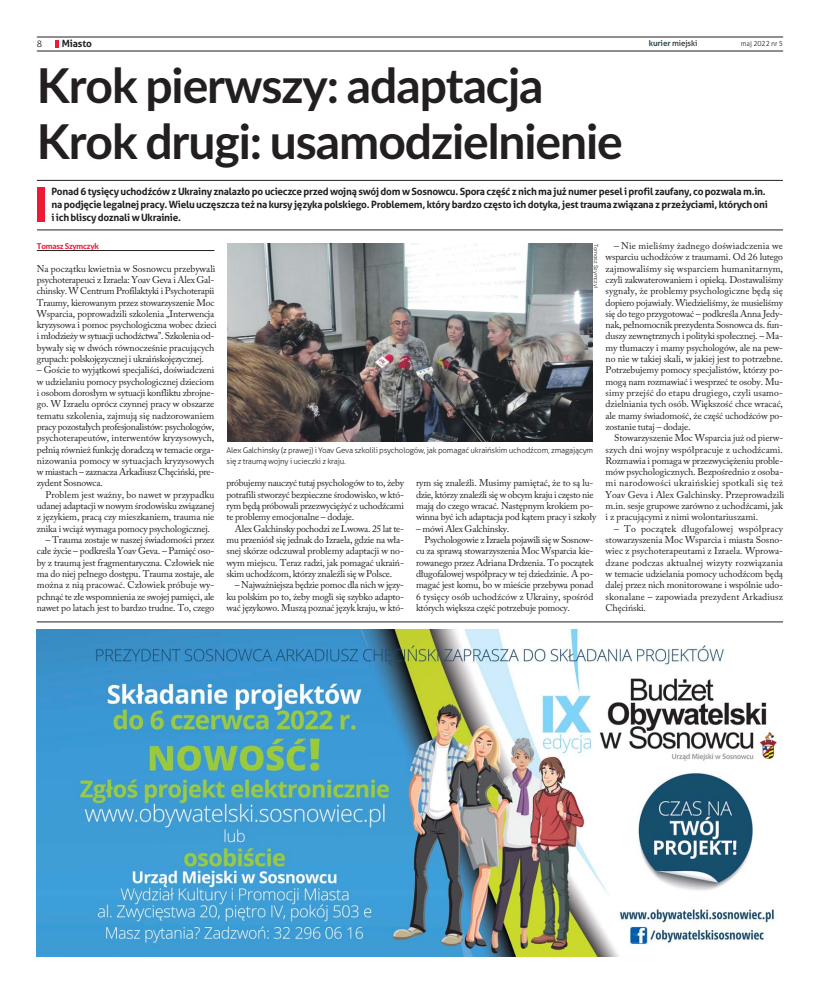
<style>
.page{position:relative;width:820px;height:993px;background:#fff}
.page>*{position:absolute;margin:0;border:0;box-sizing:border-box;transform-origin:0 0}
.t1{font:700 48px/55.2px "Lato";letter-spacing:-.025em;color:#231f20}
.t2{font:700 10px/13px "Aller";letter-spacing:-.025em;color:#231f20}
.t3{font:9.7px/11.3px "Adobe Caslon Pro";letter-spacing:-.02em;color:#231f20;text-align:justify}
.t4{font:9.7px "Adobe Caslon Pro";letter-spacing:.01em;color:#231f20}
.t5{font:300 9px "Aller";color:#231f20}
.t6{font:800 8px "Lato";letter-spacing:-.025em;color:#ed1a36}
.t7{font:8px "Aller";letter-spacing:-.01em;color:#231f20}
.t8{font:300 7.8px/11.3px "Aller";letter-spacing:-.025em;color:#231f20}
.t9{font:300 7px "Aller";letter-spacing:-.01em;color:#231f20}
.t10{font:5.5px "Nexa";color:#231f20;scale:.96 1}
.s1{font-weight:700;color:#374e5a}
</style>
<div class="page">
<hr style="left:37px;top:37px;width:745px;height:1px;background:#231f20">
<hr style="left:37px;top:51px;width:745px;height:1px;background:#231f20">
<svg style="left:55px;top:40px;width:4px;height:8px"></svg>
<hr style="left:37px;top:250px;width:177px;height:1px;background:#231f20">
<hr style="left:37px;top:230px;width:745px;height:1px;background:#231f20">
<hr style="left:37px;top:180px;width:745px;height:1px;background:#231f20">
<div style="left:37px;top:187px;width:8px;height:35px;background:#ed1a36"></div>
<img style="left:227px;top:243px;width:365px;height:198px">
<hr style="left:37px;top:621px;width:745px;height:1px;background:#231f20">
<img style="left:37px;top:629px;width:740px;height:326px">
<p class="t5" style="left:37px;top:40px;width:7px">8</p>
<p class="t2" style="left:62px;top:38px;width:32px">Miasto</p>
<p class="t7" style="left:648px;top:40px;width:50px"><span class="s1">kurier</span> miejski</p>
<p class="t9" style="left:740px;top:41px;width:44px">maj 2022 nr 5</p>
<h1 class="t1" style="left:37px;top:62px;width:587px">Krok pierwszy: adaptacja<br>Krok drugi: usamodzielnienie</h1>
<p class="t2" style="left:51px;top:186px;width:717px">Ponad 6 tysięcy uchodźców z Ukrainy znalazło po ucieczce przed wojną swój dom w Sosnowcu. Spora część z nich ma już numer pesel i profil zaufany, co pozwala m.in. na podjęcie legalnej pracy. Wielu uczęszcza też na kursy języka polskiego. Problemem, który bardzo często ich dotyka, jest trauma związana z przeżyciami, których oni i ich bliscy doznali w Ukrainie.</p>
<p class="t6" style="left:37px;top:241px;width:63px">Tomasz Szymczyk</p>
<p class="t3" style="left:37px;top:264px;width:181px;text-align:left">Na po cząt ku kwiet nia w So snow cu prze by wa li psy cho te ra peu ci z Izra ela: Yoav Ge va i Alex Gal - chin sky. W Cen trum Pro fi lak ty ki i Psy cho te ra pii Trau my, kie ro wa nym przez stowarzyszenie Moc Wspar cia, po pro wa dzi li szko le nia „In ter wen cja kry zy so wa i po moc psy cho lo gicz na wo bec dzie ci i mło dzie ży w sy tu acji uchodźc twa”. Szko le nia od - by wa ły się w dwóch rów no cze śnie pra cu ją cych gru pach: pol sko ję zycz nej i ukra iń sko ję zycz nej.</p>
<p class="t3" style="left:37px;top:365px;width:179px">– Go ście to wy jąt ko wi spe cja li ści, do świad cze ni w udzie la niu po mo cy psy cho lo gicz nej dzie ciom i oso bom do ro słym w sy tu acji kon flik tu zbroj ne - go. W Izra elu oprócz czyn nej pra cy w ob sza rze te ma tu szko le nia, zaj mu ją się nad zo ro wa niem pra cy po zo sta łych pro fe sjo na li stów: psy cho lo gów, psy cho te ra peu tów, in ter wen tów kry zy so wych, peł nią rów nież funk cję do rad czą w te ma cie or ga - ni zo wa nia po mo cy w sy tu acjach kry zy so wych w mia stach – za zna cza Ar ka diusz Chę ciń ski, pre - zy dent So snow ca.</p>
<p class="t3" style="left:37px;top:490px;width:179px;text-indent:9px">Pro blem jest waż ny, bo na wet w przy pad ku uda nej ada pta cji w no wym śro do wi sku zwią za nej z ję zy kiem, pra cą czy miesz ka niem, trau ma nie zni ka i wciąż wy ma ga po mo cy psy cho lo gicz nej.</p>
<p class="t3" style="left:37px;top:535px;width:179px;text-indent:9px">– Trau ma zo sta je w na szej świa do mo ści przez ca łe ży cie – pod kre śla Yoav Ge va. – Pa mięć oso - by z trau mą jest frag men ta rycz na. Czło wiek nie ma do niej peł ne go do stę pu. Trau ma zo sta je, ale moż na z nią pra co wać. Czło wiek pró bu je wy - pchnąć te złe wspo mnie nia ze swo jej pa mię ci, ale na wet po la tach jest to bar dzo trud ne. To, cze go</p>
<p class="t3" style="left:605px;top:241px;width:179px;text-indent:9px">– Nie mie li śmy żad ne go do świad cze nia we wspar ciu uchodź ców z trau ma mi. Od 26 lu te go zaj mo wa li śmy się wspar ciem hu ma ni tar nym, czy li za kwa te ro wa niem i opie ką. Do sta wa li śmy sy gna ły, że pro ble my psy cho lo gicz ne bę dą się do pie ro po ja wia ły. Wie dzie li śmy, że mu sie li śmy się do te go przy go to wać – pod kre śla An na Je dy - nak, peł no moc nik pre zy den ta So snow ca ds. fun - du szy ze wnętrz nych i po li ty ki spo łecz nej. – Ma - my tłu ma czy i ma my psy cho lo gów, ale na pew - no nie w ta kiej ska li, w ja kiej jest to po trzeb ne.<br>Po trze bu je my po mo cy spe cja li stów, któ rzy po - mo gą nam roz ma wiać i wes przeć te oso by. Mu - si my przejść do eta pu dru gie go, czy li usa mo - dziel nia nia tych osób. Więk szość chce wra cać, ale ma my świa do mość, że część uchodź ców po - zo sta nie tu taj – do da je.</p>
<p class="t3" style="left:605px;top:433px;width:180px;text-align:left;text-indent:9px">Stowarzyszenie Moc Wspar cia już od pierw - szych dni woj ny współ pra cu je z uchodź ca mi.<br>Roz ma wia i po ma ga w prze zwy cię że niu pro ble - mów psy cho lo gicz nych. Bez po śred nio z oso ba - mi na ro do wo ści ukra iń skiej spo tka li się też Yoav Ge va i Alex Gal chin sky. Prze pro wa dzi li m.in. se sje gru po we za rów no z uchodź ca mi, jak i z pra cu ją cy mi z ni mi wo lon ta riu sza mi.</p>
<p class="t3" style="left:605px;top:523px;width:179px;text-indent:9px">– To po czą tek dłu go fa lo wej współ pra cy stowarzyszenia Moc Wspar cia i miasta So sno - wiec z psy cho te ra peu ta mi z Izra ela. Wpro wa - dza ne pod czas ak tu al nej wi zy ty roz wią za nia w te ma cie udzie la nia po mo cy uchodź com bę dą da lej przez nich mo ni to ro wa ne i wspól nie udo - sko na la ne – za po wia da pre zy dent Ar ka diusz Chę ciń ski.</p>
<p class="t10" style="left:599px;top:244px;width:47px;rotate:90deg">Tomasz Szymczyl</p>
<p class="t8" style="left:226px;top:445px;width:368px">Alex Galchinsky (z prawej) i Yoav Geva szkolili psychologów, jak pomagać ukraińskim uchodźcom, zmagającym się z traumą wojny i ucieczki z kraju.</p>
<p class="t3" style="left:226px;top:478px;width:179px">pró bu je my na uczyć tu taj psy cho lo gów to to, że by po tra fi li stwo rzyć bez piecz ne śro do wi sko, w któ - rym bę dą pró bo wa li prze zwy cię żyć z uchodź ca mi te pro ble my emo cjo nal ne – do da je.</p>
<p class="t3" style="left:226px;top:523px;width:179px;text-indent:9px">Alex Gal chin sky po cho dzi ze Lwo wa. 25 lat te - mu prze niósł się jed nak do Izra ela, gdzie na wła - snej skó rze od czu wał pro ble my ada pta cji w no - wym miej scu. Te raz ra dzi, jak po ma gać ukra iń - skim uchodź com, któ rzy zna leź li się w Pol sce.</p>
<p class="t3" style="left:226px;top:580px;width:179px;text-indent:9px">– Naj waż niej sza bę dzie po moc dla nich w ję zy - ku pol skim po to, że by mo gli się szyb ko ada pto - wać ję zy ko wo. Mu szą po znać ję zyk kra ju, w któ -</p>
<p class="t3" style="left:416px;top:478px;width:182px;text-align:left">rym się zna leź li. Mu si my pa mię tać, że to są lu - dzie, któ rzy zna leź li się w ob cym kra ju i czę sto nie ma ją do cze go wra cać. Na stęp nym kro kiem po - win na być ich ada pta cja pod ką tem pra cy i szko ły</p>
<p class="t3" style="left:416px;top:523px;width:95px">– mó wi Alex Gal chin sky.</p>
<p class="t3" style="left:424px;top:535px;width:170px">Psy cho lo go wie z Izra ela po ja wi li się w So snow -</p>
<p class="t3" style="left:416px;top:546px;width:179px">cu za spra wą sto wa rzy sze nia Moc Wspar cia kie -</p>
<p class="t3" style="left:416px;top:557px;width:179px">ro wa ne go przez Ad ria na Drdze nia. To po czą tek</p>
<p class="t3" style="left:416px;top:569px;width:179px">dłu go fa lo wej współ pra cy w tej dzie dzi nie. A po -</p>
<p class="t3" style="left:416px;top:580px;width:179px">ma gać jest ko mu, bo w mie ście prze by wa po nad</p>
<p class="t4" style="left:416px;top:592px;width:179px">6 ty się cy osób uchodź ców z Ukra iny, spo śród</p>
<p class="t3" style="left:416px;top:603px;width:155px">któ rych więk sza część po trze bu je po mo cy.</p>
</div>
